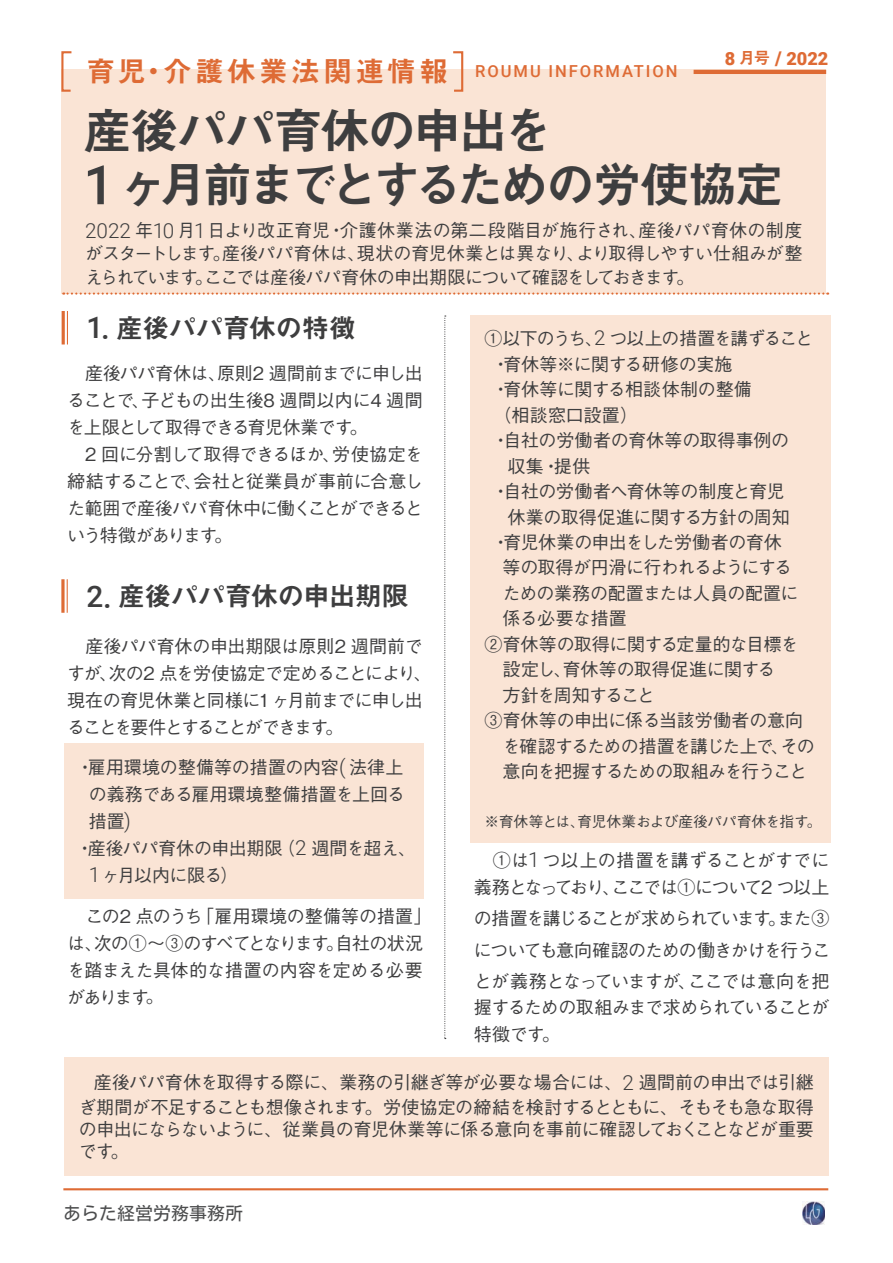
<style>
.page{position:relative;width:893px;height:1263px;background:#fff}
.page>*{position:absolute;margin:0;border:0;box-sizing:border-box;transform-origin:0 0}
.t1{font:49.5px/54.2px "Midashi Go Pr 6 N MB31 90 msp RKSJ H";letter-spacing:-.075em;color:#3e3e3f}
.t2{font:27px "Midashi Go Pr 6 N MB31 90 msp RKSJ H";letter-spacing:-.025em;color:#3e3e3f}
.t3{font:900 18.15px "Roboto";color:#de6b35}
.t4{font:18px/27px "Gothic BBB Pr 6 N Medium 90 msp RKSJ H";letter-spacing:-.03em;color:#3e3e3f}
.t5{font:18px "Gothic BBB Pr 6 N Medium 90 msp RKSJ H";letter-spacing:-.065em;color:#3e3e3f}
.t6{font:18px/27px "Gothic BBB Pr 6 N Medium 90 msp RKSJ H";letter-spacing:-.055em;color:#3e3e3f}
.t7{font:18px "Gothic BBB Pr 6 N Medium 90 msp RKSJ H";color:#3e3e3f}
.t8{font:18px "Gothic BBB Pr 6 N Medium 90 msp RKSJ H";letter-spacing:-.05em;color:#3e3e3f}
.t9{font:18px "Gothic BBB Pr 6 N Medium 90 msp RKSJ H";letter-spacing:-.005em;color:#3e3e3f}
.t10{font:18px "Gothic BBB Pr 6 N Medium 90 msp RKSJ H";letter-spacing:-.01em;color:#3e3e3f}
.t11{font:18px "Gothic BBB Pr 6 N Medium 90 msp RKSJ H";letter-spacing:-.085em;color:#3e3e3f}
.t12{font:18px "Motoya L Cedar W3 90 ms RKSJ H";color:#4c4d4e}
.t13{font:17.85px "Gothic BBB Pr 6 N Medium 90 msp RKSJ H";letter-spacing:-.06em;color:#3e3e3f}
.t14{font:500 16.5px "Roboto";letter-spacing:.12em;color:#de6b35}
.t15{font:14.7px "Gothic BBB Pr 6 N Medium 90 msp RKSJ H";letter-spacing:-.005em;color:#3e3e3f}
.s1{font-family:"Midashi Go Pr 6 N MB31 90 msp RKSJ H";font-weight:400;font-size:28.8px}
.s2{font-family:"Midashi Go Pr 6 N MB31 90 msp RKSJ H";font-weight:400;font-size:16.5px}
.s3{font-size:18.9px}
.s4{font-family:"Roboto";font-weight:500;font-size:54.45px}
.s5{font-family:"Roboto";font-weight:300;font-size:20.7px}
.s6{font-family:"Roboto";font-weight:500;font-size:29.7px}
.s7{font-family:"Roboto";font-weight:500;font-size:31.05px}
.s8{font-family:"Roboto";font-weight:300;font-size:20.55px}
</style>
<div class="page">
<img style="left:802px;top:1202px;width:23px;height:23px">
<div style="left:61px;top:69px;width:765px;height:225px;background:#fae4d5"></div>
<div style="left:470px;top:315px;width:360px;height:527px;background:#fae4d5"></div>
<svg style="left:63px;top:293px;width:765px;height:2px"></svg>
<hr style="left:693px;top:70px;width:133px;height:4px;background:#de6b35">
<svg style="left:61px;top:51px;width:11px;height:41px"></svg>
<svg style="left:453px;top:51px;width:11px;height:41px"></svg>
<hr style="left:63px;top:1188px;width:765px;height:2px;background:#de6b35">
<hr style="left:67px;top:579px;width:1px;height:34px;background:#de6b35">
<svg style="left:61px;top:579px;width:4px;height:34px"></svg>
<hr style="left:67px;top:311px;width:1px;height:34px;background:#de6b35">
<hr style="left:62px;top:311px;width:3px;height:34px;background:#de6b35">
<svg style="left:444px;top:316px;width:2px;height:723px"></svg>
<div style="left:64px;top:743px;width:359px;height:156px;background:#fae4d5"></div>
<div style="left:64px;top:1057px;width:765px;height:119px;background:#fae4d5"></div>
<p class="t14" style="left:87px;top:62px;width:592px"><span class="s1">育児・介護休業法関連情報</span> ROUMU INFORMATION</p>
<p class="t3" style="left:725px;top:48px;width:105px">8 <span class="s2">月号</span> <span class="s3">/</span> 2022</p>
<h1 class="t1" style="left:83px;top:110px;width:702px">産後パパ育休の申出を<br><span class="s4">1</span> ヶ月前までとするための労使協定</h1>
<p class="t4" style="left:85px;top:221px;width:718px;line-height:23.4px;text-align:justify"><span class="s5">2022</span> 年<span class="s5">10</span> 月<span class="s5">1</span>日より改正育児・介護休業法の第二段階目が施行され、産後パパ育休の制度がスタートします。産後パパ育休は、現状の育児休業とは異なり、より取得しやすい仕組みが整えられています。ここでは産後パパ育休の申出期限について確認をしておきます。</p>
<h2 class="t2" style="left:86px;top:317px;width:271px"><span class="s6">1</span><span class="s7">.</span> 産後パパ育休の特徴</h2>
<p class="t4" style="left:67px;top:362px;width:357px">　産後パパ育休は、原則2 週間前までに申し出ることで、子どもの出生後8 週間以内に4 週間を上限として取得できる育児休業です。<br>　2 回に分割して取得できるほか、労使協定を締結することで、会社と従業員が事前に合意した範囲で産後パパ育休中に働くことができるという特徴があります。</p>
<h2 class="t2" style="left:86px;top:586px;width:324px"><span class="s6">2</span><span class="s7">.</span> 産後パパ育休の申出期限</h2>
<p class="t4" style="left:67px;top:636px;width:366px">　産後パパ育休の申出期限は原則2 週間前ですが、次の2 点を労使協定で定めることにより、現在の育児休業と同様に1ヶ月前までに申し出ることを要件とすることができます。</p>
<p class="t7" style="left:76px;top:760px;width:347px">・雇用環境の整備等の措置の内容<span class="s8">(</span> 法律上　</p>
<p class="t9" style="left:89px;top:787px;width:318px">の義務である雇用環境整備措置を上回る</p>
<p class="t4" style="left:89px;top:810px;width:44px">措置<span class="s8">)</span></p>
<p class="t4" style="left:76px;top:837px;width:342px">・産後パパ育休の申出期限（<span class="s5">2</span> 週間を超え、</p>
<p class="t4" style="left:89px;top:864px;width:151px"><span class="s5">1</span>ヶ月以内に限る）</p>
<p class="t4" style="left:67px;top:905px;width:366px">　この2 点のうち「雇用環境の整備等の措置」は、次の①～③のすべてとなります。自社の状況を踏まえた具体的な措置の内容を定める必要があります。</p>
<p class="t13" style="left:485px;top:331px;width:330px">①以下のうち、<span class="s8">2</span> つ以上の措置を講ずること</p>
<p class="t4" style="left:492px;top:353px;width:242px">・育休等※に関する研修の実施</p>
<p class="t4" style="left:492px;top:378px;width:262px">・育休等に関する相談体制の整備</p>
<p class="t4" style="left:485px;top:404px;width:155px">　（相談窓口設置）</p>
<p class="t10" style="left:492px;top:433px;width:298px">・自社の労働者の育休等の取得事例の</p>
<p class="t4" style="left:507px;top:455px;width:84px">収集・提供</p>
<p class="t4" style="left:492px;top:480px;width:294px">・自社の労働者へ育休等の制度と育児</p>
<p class="t4" style="left:507px;top:506px;width:284px">休業の取得促進に関する方針の周知</p>
<p class="t4" style="left:492px;top:531px;width:292px">・育児休業の申出をした労働者の育休</p>
<p class="t8" style="left:485px;top:561px;width:309px">　等の取得が円滑に行われるようにする</p>
<p class="t4" style="left:485px;top:582px;width:315px">　ための業務の配置または人員の配置に</p>
<p class="t4" style="left:485px;top:608px;width:144px">　係る必要な措置</p>
<p class="t4" style="left:485px;top:633px;width:315px">②育休等の取得に関する定量的な目標を</p>
<p class="t4" style="left:485px;top:659px;width:292px">　設定し、育休等の取得促進に関する</p>
<p class="t11" style="left:485px;top:688px;width:172px">　方針を周知すること</p>
<p class="t4" style="left:485px;top:710px;width:320px">③育休等の申出に係る当該労働者の意向</p>
<p class="t5" style="left:485px;top:739px;width:332px">　を確認するための措置を講じた上で、その</p>
<p class="t5" style="left:485px;top:765px;width:324px">　意向を把握するための取組みを行うこと</p>
<p class="t15" style="left:485px;top:815px;width:338px">※育休等とは、育児休業および産後パパ育休を指す。</p>
<p class="t4" style="left:474px;top:849px;width:357px">　①は<span class="s5">1</span> つ以上の措置を講ずることがすでに義務となっており、ここでは①について2 つ以上</p>
<p class="t4" style="left:474px;top:905px;width:358px;line-height:31.5px;text-align:justify">の措置を講じることが求められています。また③についても意向確認のための働きかけを行うことが義務となっていますが、ここでは意向を把</p>
<p class="t6" style="left:474px;top:996px;width:357px">握するための取組みまで求められていることが特徴です。</p>
<p class="t4" style="left:79px;top:1073px;width:737px;line-height:24.5px;text-align:right">産後パパ育休を取得する際に、業務の引継ぎ等が必要な場合には、<span class="s5">2</span> 週間前の申出では引継ぎ期間が不足することも想像されます。労使協定の締結を検討するとともに、そもそも急な取得</p>
<p class="t4" style="left:79px;top:1120px;width:737px;line-height:22.4px">の申出にならないように、従業員の育児休業等に係る意向を事前に確認しておくことなどが重要です。</p>
<p class="t12" style="left:63px;top:1204px;width:181px">あらた経営労務事務所</p>
</div>
